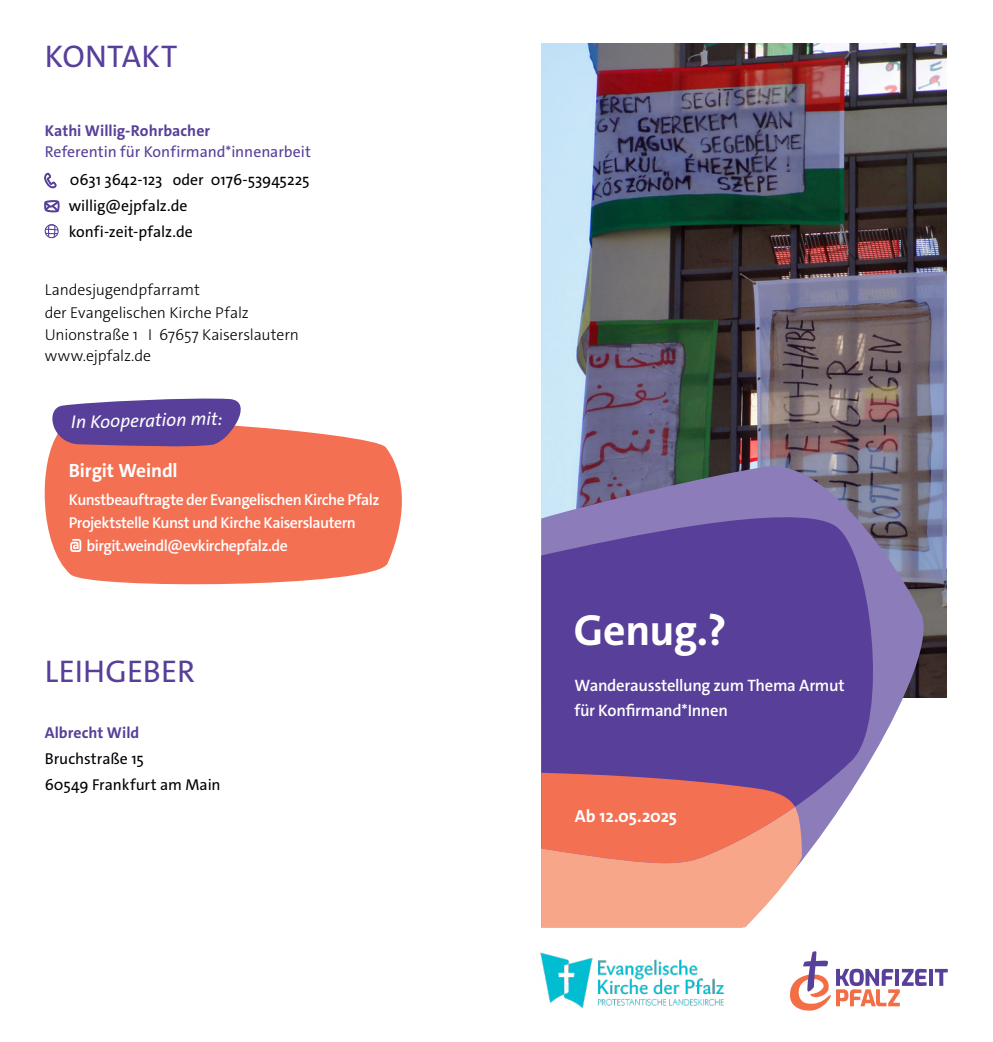
<style>
.page{position:relative;width:993px;height:1042px;background:#fff}
.page>*{position:absolute;margin:0;border:0;box-sizing:border-box;transform-origin:0 0}
.t1{font:700 43.75px "The Sans C5";letter-spacing:-.01em;color:#fff}
.t2{font:31.5px "The Sans C5";letter-spacing:.005em;color:#583f99}
.t3{font:700 19.25px "The Sans C5";letter-spacing:-.005em;color:#fff}
.t4{font:italic 18.38px "The Sans C5";color:#fff}
.t5{font:700 17.5px "The Sans C5";letter-spacing:-.01em;color:#fff}
.t6{font:600 16.62px/24.5px "The Sans C5";letter-spacing:-.02em;color:#fff}
.t7{font:600 15.75px "The Sans C5";letter-spacing:-.03em;color:#fff}
.t8{font:15.75px/26.2px "The Sans C5";letter-spacing:-.005em;color:#000}
.t9{font:300 15.75px/22.8px "The Sans C5";letter-spacing:-.005em;color:#000}
.t10{font:15.75px "The Sans C5";color:#583f99}
.t11{font:700 15.75px "The Sans C5";letter-spacing:.005em;color:#583f99}
</style>
<div class="page">
<img style="left:541px;top:43px;width:405px;height:654px">
<svg style="left:541px;top:457px;width:398px;height:270px;background:#7d7996"></svg>
<svg style="left:541px;top:500px;width:348px;height:362px;background:#6a54a3"></svg>
<svg style="left:541px;top:773px;width:260px;height:154px;background:#ec8b77"></svg>
<svg style="left:44px;top:173px;width:12px;height:15px"></svg>
<svg style="left:44px;top:200px;width:16px;height:12px"></svg>
<svg style="left:44px;top:427px;width:358px;height:158px;background:#f47c62"></svg>
<svg style="left:70px;top:539px;width:11px;height:13px"></svg>
<svg style="left:44px;top:398px;width:212px;height:50px;background:#81609f"></svg>
<svg style="left:45px;top:224px;width:14px;height:14px"></svg>
<img style="left:540px;top:952px;width:184px;height:57px">
<svg style="left:929px;top:969px;width:3px;height:17px"></svg>
<svg style="left:934px;top:969px;width:13px;height:17px"></svg>
<svg style="left:790px;top:951px;width:136px;height:60px"></svg>
<h2 class="t2" style="left:45px;top:37px;width:134px">KONTAKT</h2>
<p class="t11" style="left:45px;top:120px;width:167px">Kathi Willig-Rohrbacher</p>
<p class="t10" style="left:45px;top:141px;width:268px">Referentin für Konfirmand*innenarbeit</p>
<p class="t8" style="left:69px;top:166px;width:242px">0631 3642-123 oder 0176-53945225 willig@ejpfalz.de konfi-zeit-pfalz.de</p>
<p class="t9" style="left:45px;top:278px;width:256px">Landesjugendpfarramt<br>der Evangelischen Kirche Pfalz<br>Unionstraße 1 I 67657 Kaiserslautern</p>
<p class="t9" style="left:45px;top:345px;width:108px">www.ejpfalz.de</p>
<p class="t4" style="left:71px;top:411px;width:153px;rotate:-2deg">In Kooperation mit:</p>
<p class="t3" style="left:69px;top:458px;width:110px">Birgit Weindl</p>
<p class="t7" style="left:69px;top:490px;width:312px">Kunstbeauftragte der Evangelischen Kirche Pfalz</p>
<p class="t7" style="left:69px;top:512px;width:288px">Projektstelle Kunst und Kirche Kaiserslautern</p>
<p class="t7" style="left:86px;top:535px;width:203px">birgit.weindl@evkirchepfalz.de</p>
<h2 class="t2" style="left:45px;top:651px;width:151px">LEIHGEBER</h2>
<p class="t11" style="left:45px;top:722px;width:96px">Albrecht Wild</p>
<p class="t8" style="left:45px;top:745px;width:177px">Bruchstraße 15<br>60549 Frankfurt am Main</p>
<h1 class="t1" style="left:573px;top:602px;width:154px">Genug.?</h1>
<p class="t6" style="left:574px;top:673px;width:271px">Wanderausstellung zum Thema Armut für Konfirmand*Innen</p>
<p class="t5" style="left:574px;top:805px;width:104px">Ab 12.05.2025</p>
</div>
